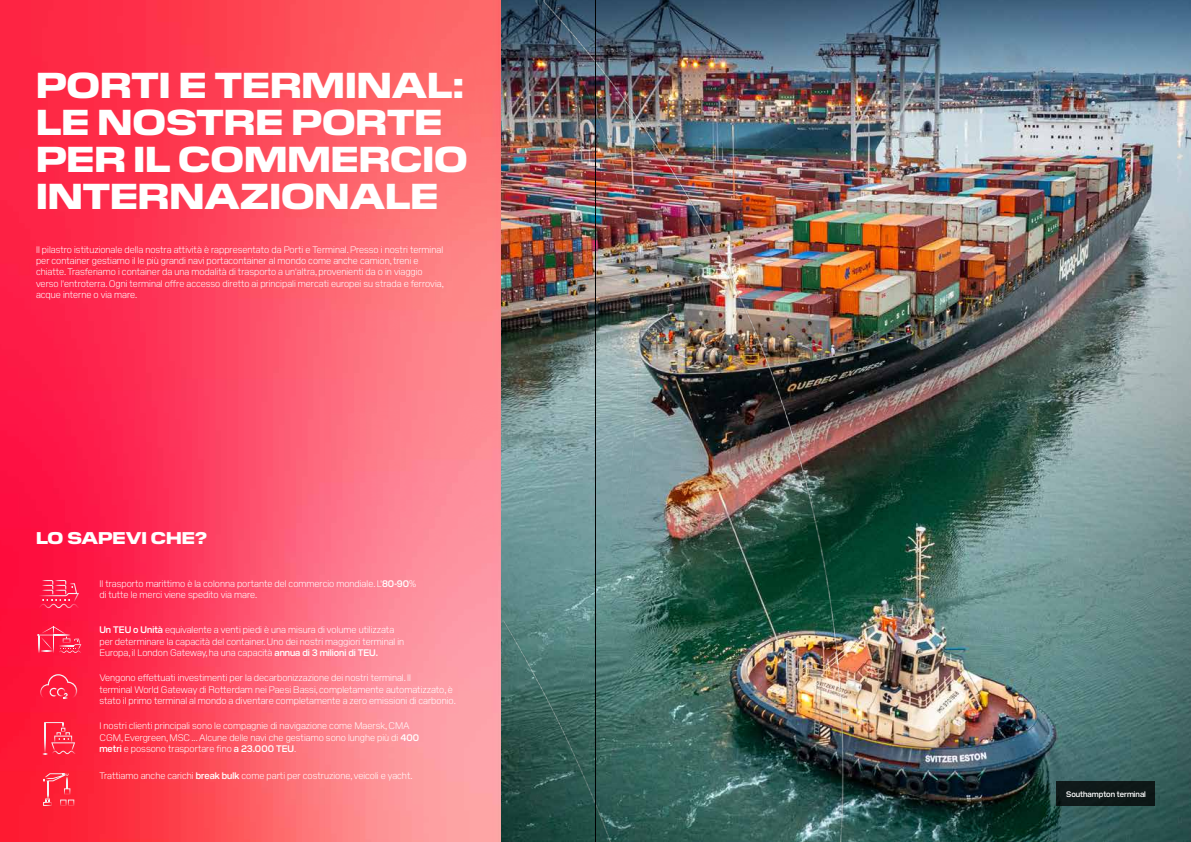
<style>
.page{position:relative;width:1191px;height:842px;background:#fff}
.page>*{position:absolute;margin:0;border:0;box-sizing:border-box;transform-origin:0 0}
.t1{font:800 36px/37px "Pilat Wide";color:#fff}
.t2{font:800 17px "Pilat Wide";color:#fff}
.t3{font:300 9.5px/11.4px "Pilat";color:#fff}
.t4{font:600 8px "Pilat";color:#fff}
.s1{font-weight:600}
</style>
<div class="page">
<img style="left:1080px;top:0;width:111px;height:842px">
<img style="left:0;top:0;width:1080px;height:842px">
<svg style="left:38px;top:580px;width:41px;height:28px"></svg>
<svg style="left:36px;top:626px;width:45px;height:27px"></svg>
<svg style="left:40px;top:674px;width:37px;height:26px"></svg>
<svg style="left:43px;top:772px;width:31px;height:34px"></svg>
<svg style="left:42px;top:722px;width:34px;height:32px"></svg>
<div style="left:1057px;top:781px;width:98px;height:25px;background:#0e1818"></div>
<hr style="left:595px;top:0;width:1px;height:842px;background:#000">
<h1 class="t1" style="left:36px;top:64px;width:433px">PORTI E TERMINAL:<br>LE NOSTRE PORTE<br>PER IL COMMERCIO<br>INTERNAZIONALE</h1>
<p class="t3" style="left:36px;top:243px;width:409px">Il pilastro istituzionale della nostra attività è rappresentato da Porti e Terminal. Presso i nostri terminal per container gestiamo il le più grandi navi portacontainer al mondo come anche camion, treni e chiatte. Trasferiamo i container da una modalità di trasporto a un'altra, provenienti da o in viaggio verso l'entroterra. Ogni terminal offre accesso diretto ai principali mercati europei su strada e ferrovia, acque interne o via mare.</p>
<h2 class="t2" style="left:36px;top:525px;width:172px">LO SAPEVI CHE?</h2>
<p class="t3" style="left:99px;top:577px;width:318px">Il trasporto marittimo è la colonna portante del commercio mondiale. L'<span class="s1">80-90</span>% di tutte le merci viene spedito via mare.</p>
<p class="t3" style="left:99px;top:623px;width:306px"><span class="s1">Un TEU o Unità</span> equivalente a venti piedi è una misura di volume utilizzata per determinare la capacità del container. Uno dei nostri maggiori terminal in<br>Europa, il London Gateway, ha una capacità <span class="s1">annua di 3 milioni di TEU.</span></p>
<p class="t3" style="left:99px;top:671px;width:358px">Vengono effettuati investimenti per la decarbonizzazione dei nostri terminal. Il<br>terminal World Gateway di Rotterdam nei Paesi Bassi, completamente automatizzato, è stato il primo terminal al mondo a diventare completamente a zero emissioni di carbonio.</p>
<p class="t3" style="left:99px;top:719px;width:321px">I nostri clienti principali sono le compagnie di navigazione come Maersk, CMA<br>CGM, Evergreen, MSC ... Alcune delle navi che gestiamo sono lunghe più di <span class="s1">400 metri</span> e possono trasportare fino <span class="s1">a 23.000 TEU</span>.</p>
<p class="t3" style="left:99px;top:769px;width:315px">Trattiamo anche carichi <span class="s1">break bulk</span> come parti per costruzione, veicoli e yacht.</p>
<p class="t4" style="left:1066px;top:788px;width:81px">Southampton terminal</p>
</div>
